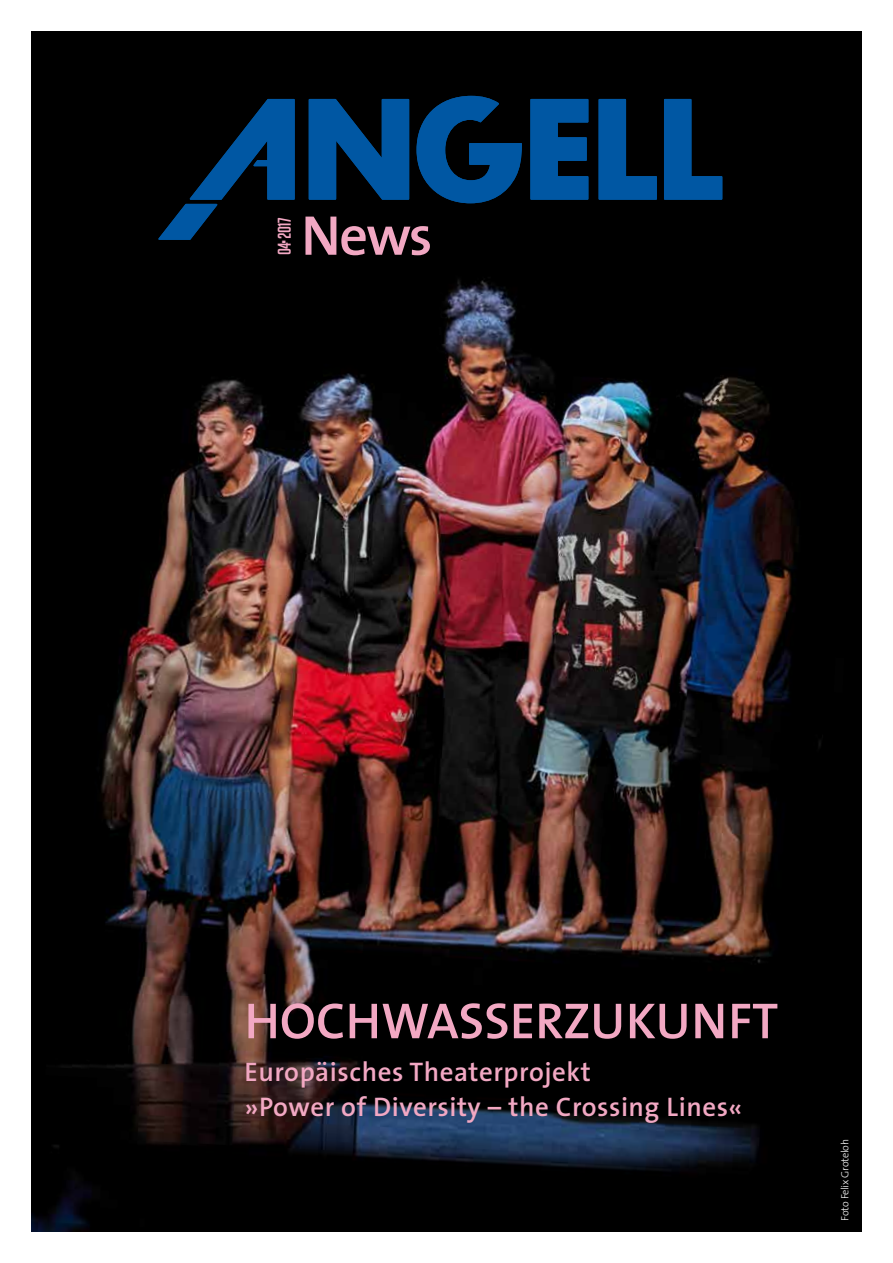
<style>
.page{position:relative;width:893px;height:1263px;background:#fff}
.page>*{position:absolute;margin:0;border:0;box-sizing:border-box;transform-origin:0 0}
.t1{font:600 56.55px "The Sans";color:#f2a8c3}
.t2{font:600 51px "The Sans";color:#f2a8c3}
.t3{font:600 27px/34.5px "The Sans";letter-spacing:.02em;color:#f2a8c3}
.t4{font:18px "Big Noodle Titling";letter-spacing:-.02em;color:#f2a8c3}
.t5{font:300 10.5px "The Sans";letter-spacing:-.02em;color:#fff}
</style>
<div class="page">
<img style="left:32px;top:32px;width:829px;height:1199px">
<svg style="left:158px;top:96px;width:564px;height:144px;background:#002241"></svg>
<p class="t4" style="left:275px;top:255px;width:40px;rotate:-90deg">04•2017</p>
<h1 class="t1" style="left:301px;top:199px;width:133px">News</h1>
<h2 class="t2" style="left:244px;top:988px;width:535px">HOCHWASSERZUKUNFT</h2>
<p class="t3" style="left:244px;top:1055px;width:500px">Europäisches Theaterprojekt<br>»Power of Diversity – the Crossing Lines«</p>
<p class="t5" style="left:838px;top:1220px;width:83px;rotate:-90deg">Foto Felix Groteloh</p>
</div>
